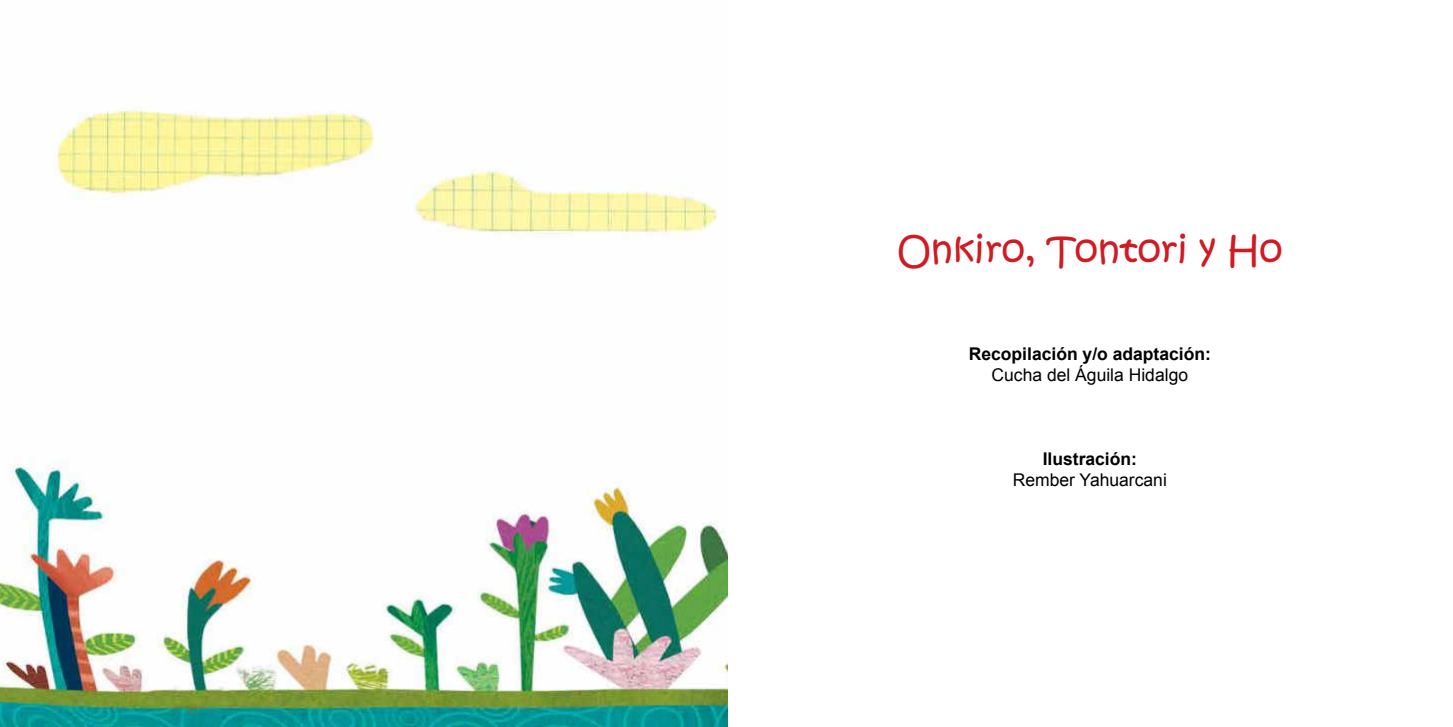
<style>
.page{position:relative;width:1453px;height:727px;background:#fff}
.page>*{position:absolute;margin:0;border:0;box-sizing:border-box;transform-origin:0 0}
.t1{font:37.5px "Kristen ITC";color:#d01b23}
.t2{font:700 17.5px "Arial";color:#000}
.t3{font:17.5px "Arial";color:#000}
</style>
<div class="page">
<img style="left:0;top:108px;width:727px;height:618px">
<h1 class="t1" style="left:897px;top:234px;width:387px">Onkiro, Tontori y Ho</h1>
<p class="t2" style="left:969px;top:342px;width:244px">Recopilación y/o adaptación:</p>
<p class="t3" style="left:991px;top:368px;width:198px">Cucha del Águila Hidalgo</p>
<p class="t2" style="left:1043px;top:447px;width:96px">Ilustración:</p>
<p class="t3" style="left:1013px;top:473px;width:155px">Rember Yahuarcani</p>
</div>
